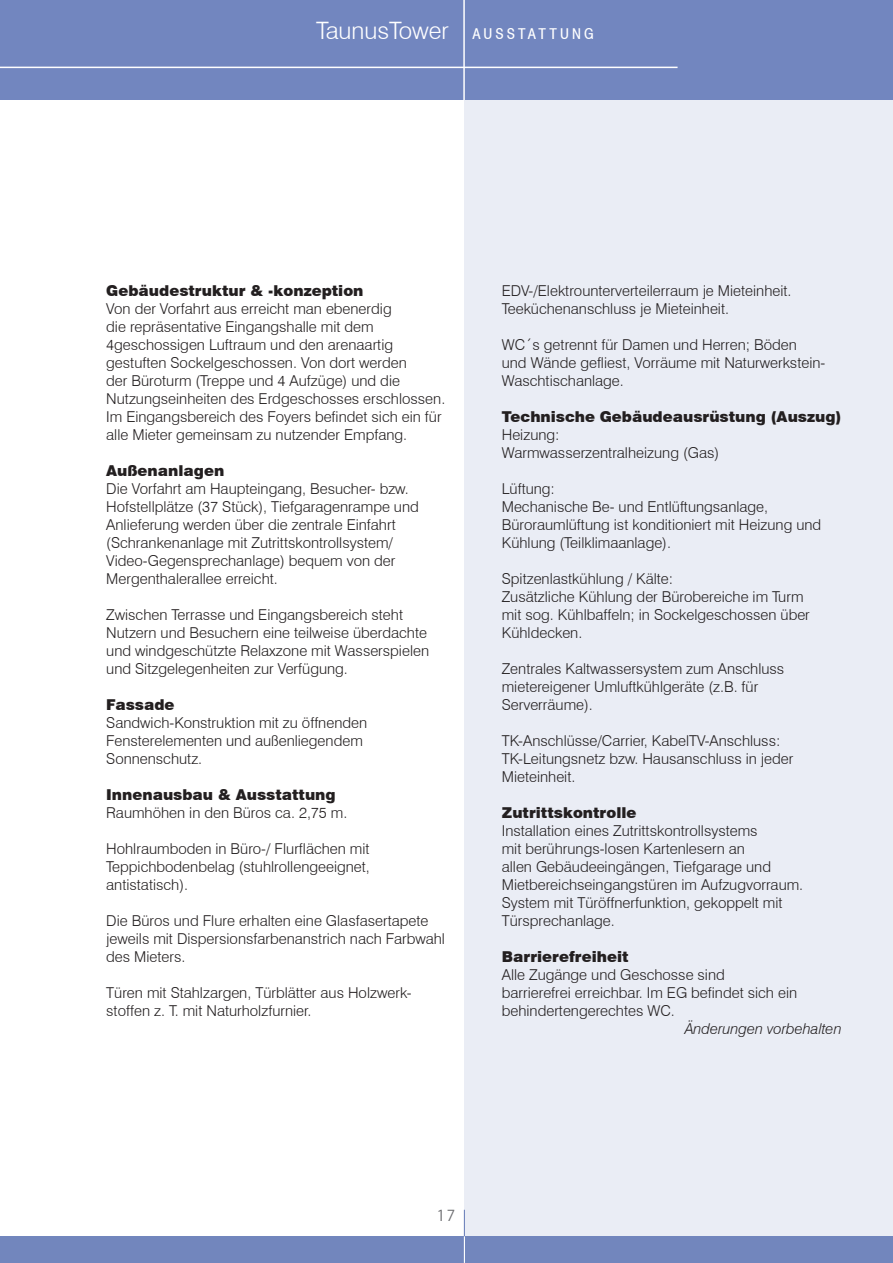
<style>
.page{position:relative;width:893px;height:1263px;background:#fff}
.page>*{position:absolute;margin:0;border:0;box-sizing:border-box;transform-origin:0 0}
.t1{font:300 24px "Swiss 721 BT";color:#fff}
.t2{font:300 15px/18px "Swiss 721 BT";color:#231f20}
.t3{font:900 15px "Swiss 721 BT";color:#231f20}
.t4{font:italic 300 15px "Swiss 721 BT";color:#231f20}
.t5{font:15px "Koz Go Pro Regular 90 pv RKSJ H";color:#6c6d70}
.s1{font-family:"Helvetica";font-weight:400;font-stretch:condensed;font-size:15px}
</style>
<div class="page">
<div style="left:464px;top:0;width:429px;height:1263px;background:#eaedf5"></div>
<div style="left:0;top:1236px;width:893px;height:27px;background:#7286bd"></div>
<svg style="left:464px;top:1210px;width:1px;height:53px"></svg>
<div style="left:0;top:0;width:893px;height:100px;background:#7286bf"></div>
<hr style="left:463px;top:0;width:2px;height:100px;background:#fff">
<hr style="left:0;top:67px;width:677px;height:1px;background:#fff">
<h1 class="t1" style="left:316px;top:15px;width:279px">TaunusTower <span class="s1">AUSSTATTUNG</span></h1>
<p class="t3" style="left:106px;top:281px;width:259px">Gebäudestruktur &amp; -konzeption</p>
<p class="t2" style="left:106px;top:299px;width:340px">Von der Vorfahrt aus erreicht man ebenerdig<br>die repräsentative Eingangshalle mit dem 4geschossigen Luftraum und den arenaartig gestuften Sockelgeschossen. Von dort werden<br>der Büroturm (Treppe und 4 Aufzüge) und die Nutzungseinheiten des Erdgeschosses erschlossen.<br>Im Eingangsbereich des Foyers befindet sich ein für alle Mieter gemeinsam zu nutzender Empfang.</p>
<p class="t3" style="left:106px;top:461px;width:119px">Außenanlagen</p>
<p class="t2" style="left:106px;top:479px;width:314px">Die Vorfahrt am Haupteingang, Besucher- bzw.<br>Hofstellplätze (37 Stück), Tiefgaragenrampe und Anlieferung werden über die zentrale Einfahrt (Schrankenanlage mit Zutrittskontrollsystem/ Video-Gegensprechanlage) bequem von der Mergenthalerallee erreicht.</p>
<p class="t2" style="left:106px;top:605px;width:324px">Zwischen Terrasse und Eingangsbereich steht Nutzern und Besuchern eine teilweise überdachte und windgeschützte Relaxzone mit Wasserspielen und Sitzgelegenheiten zur Verfügung.</p>
<p class="t3" style="left:106px;top:695px;width:70px">Fassade</p>
<p class="t2" style="left:106px;top:713px;width:262px">Sandwich-Konstruktion mit zu öffnenden<br>Fensterelementen und außenliegendem<br>Sonnenschutz.</p>
<p class="t3" style="left:106px;top:785px;width:231px">Innenausbau &amp; Ausstattung</p>
<p class="t2" style="left:106px;top:803px;width:243px">Raumhöhen in den Büros ca. 2,75 m.</p>
<p class="t2" style="left:106px;top:839px;width:265px;text-align:justify">Hohlraumboden in Büro-/ Flurflächen mit Teppichbodenbelag (stuhlrollengeeignet, antistatisch).</p>
<p class="t2" style="left:106px;top:911px;width:340px">Die Büros und Flure erhalten eine Glasfasertapete jeweils mit Dispersionsfarbenanstrich nach Farbwahl des Mieters.</p>
<p class="t2" style="left:106px;top:983px;width:307px">Türen mit Stahlzargen, Türblätter aus Holzwerk&shy;stoffen z. T. mit Naturholzfurnier.</p>
<p class="t2" style="left:502px;top:281px;width:291px">EDV-/Elektrounterverteilerraum je Mieteinheit.<br>Teeküchenanschluss je Mieteinheit.</p>
<p class="t2" style="left:502px;top:335px;width:325px">WC´s getrennt für Damen und Herren; Böden und Wände gefliest, Vorräume mit Naturwerkstein-<br>Waschtischanlage.</p>
<p class="t3" style="left:502px;top:407px;width:341px">Technische Gebäudeausrüstung (Auszug)</p>
<p class="t2" style="left:502px;top:425px;width:219px">Heizung:<br>Warmwasserzentralheizung (Gas)</p>
<p class="t2" style="left:502px;top:479px;width:321px">Lüftung:<br>Mechanische Be- und Entlüftungsanlage, Büroraumlüftung ist konditioniert mit Heizung und Kühlung (Teilklimaanlage).</p>
<p class="t2" style="left:502px;top:569px;width:310px">Spitzenlastkühlung / Kälte:<br>Zusätzliche Kühlung der Bürobereiche im Turm mit sog. Kühlbaffeln; in Sockelgeschossen über Kühldecken.</p>
<p class="t2" style="left:502px;top:659px;width:284px">Zentrales Kaltwassersystem zum Anschluss mietereigener Umluftkühlgeräte (z.B. für<br>Serverräume).</p>
<p class="t2" style="left:502px;top:731px;width:293px">TK-Anschlüsse/Carrier, KabelTV-Anschluss:<br>TK-Leitungsnetz bzw. Hausanschluss in jeder<br>Mieteinheit.</p>
<p class="t3" style="left:502px;top:803px;width:136px">Zutrittskontrolle</p>
<p class="t2" style="left:502px;top:821px;width:303px">Installation eines Zutrittskontrollsystems<br>mit berührungs-losen Kartenlesern an<br>allen Gebäudeeingängen, Tiefgarage und Mietbereichseingangstüren im Aufzugvorraum.<br>System mit Türöffnerfunktion, gekoppelt mit Türsprechanlage.</p>
<p class="t3" style="left:502px;top:947px;width:128px">Barrierefreiheit</p>
<p class="t2" style="left:502px;top:965px;width:297px">Alle Zugänge und Geschosse sind barrierefrei erreichbar. Im EG befindet sich ein behindertengerechtes WC.</p>
<p class="t4" style="left:685px;top:1019px;width:158px">Änderungen vorbehalten</p>
<p class="t5" style="left:437px;top:1210px;width:20px">17</p>
</div>
